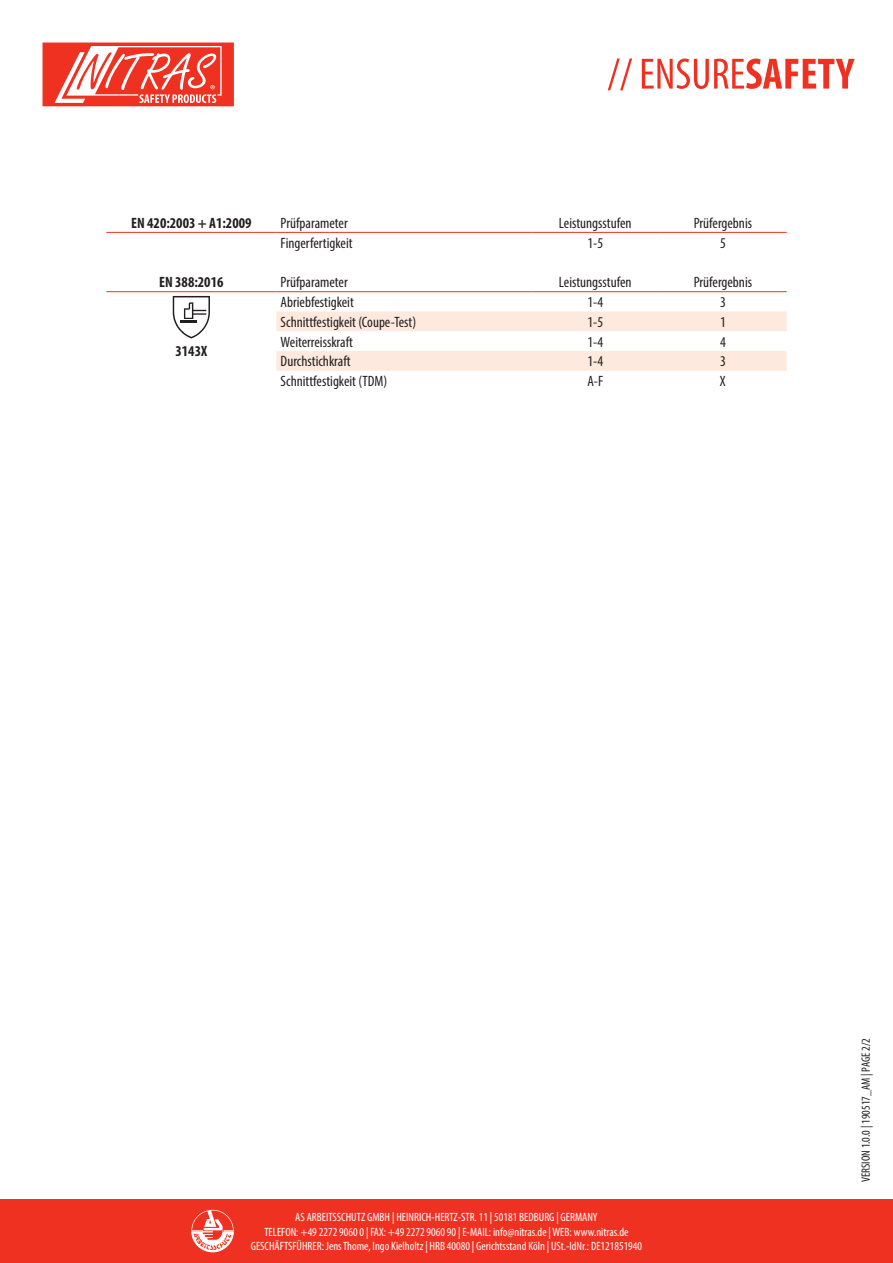
<style>
.page{position:relative;width:893px;height:1263px;background:#fff}
.page>*{position:absolute;margin:0;border:0;box-sizing:border-box;transform-origin:0 0}
.t1{font:condensed 15px "Myriad Pro";color:#231f20}
.t2{font:700 condensed 15px "Myriad Pro";color:#231f20}
.t3{font:condensed 12px/14.4px "Myriad Pro";color:#fff;text-align:center}
.t4{font:condensed 12px "Myriad Pro";color:#231f20}
</style>
<div class="page">
<div style="left:0;top:1199px;width:893px;height:64px;background:#ef3122"></div>
<svg style="left:608px;top:58px;width:247px;height:32px"></svg>
<svg style="left:191px;top:1210px;width:43px;height:42px"></svg>
<svg style="left:43px;top:43px;width:191px;height:63px"></svg>
<hr style="left:106px;top:232px;width:170px;height:1px;background:#ef3122">
<hr style="left:276px;top:232px;width:255px;height:1px;background:#ef3122">
<hr style="left:531px;top:232px;width:128px;height:1px;background:#ef3122">
<hr style="left:659px;top:232px;width:128px;height:1px;background:#ef3122">
<svg style="left:276px;top:311px;width:511px;height:60px"></svg>
<hr style="left:106px;top:291px;width:170px;height:1px;background:#ef3122">
<hr style="left:276px;top:291px;width:255px;height:1px;background:#ef3122">
<hr style="left:531px;top:291px;width:128px;height:1px;background:#ef3122">
<hr style="left:659px;top:291px;width:128px;height:1px;background:#ef3122">
<svg style="left:173px;top:296px;width:37px;height:42px"></svg>
<p class="t2" style="left:131px;top:214px;width:122px">EN 420:2003 + A1:2009</p>
<p class="t1" style="left:281px;top:214px;width:69px">Prüfparameter</p>
<p class="t1" style="left:559px;top:214px;width:74px">Leistungsstufen</p>
<p class="t1" style="left:694px;top:214px;width:60px">Prüfergebnis</p>
<p class="t1" style="left:281px;top:234px;width:73px">Fingerfertigkeit</p>
<p class="t1" style="left:587px;top:234px;width:17px">1-5</p>
<p class="t1" style="left:720px;top:234px;width:7px">5</p>
<p class="t2" style="left:159px;top:273px;width:66px">EN 388:2016</p>
<p class="t1" style="left:281px;top:273px;width:69px">Prüfparameter</p>
<p class="t1" style="left:559px;top:273px;width:74px">Leistungsstufen</p>
<p class="t1" style="left:694px;top:273px;width:60px">Prüfergebnis</p>
<p class="t2" style="left:176px;top:342px;width:33px">3143X</p>
<p class="t1" style="left:281px;top:293px;width:75px">Abriebfestigkeit</p>
<p class="t1" style="left:587px;top:293px;width:17px">1-4</p>
<p class="t1" style="left:720px;top:293px;width:7px">3</p>
<p class="t1" style="left:281px;top:313px;width:137px">Schnittfestigkeit (Coupe-Test)</p>
<p class="t1" style="left:587px;top:313px;width:17px">1-5</p>
<p class="t1" style="left:720px;top:313px;width:7px">1</p>
<p class="t1" style="left:281px;top:333px;width:74px">Weiterreisskraft</p>
<p class="t1" style="left:587px;top:333px;width:17px">1-4</p>
<p class="t1" style="left:720px;top:333px;width:7px">4</p>
<p class="t1" style="left:281px;top:352px;width:72px">Durchstichkraft</p>
<p class="t1" style="left:587px;top:352px;width:17px">1-4</p>
<p class="t1" style="left:720px;top:352px;width:7px">3</p>
<p class="t1" style="left:281px;top:372px;width:108px">Schnittfestigkeit (TDM)</p>
<p class="t1" style="left:587px;top:372px;width:17px">A-F</p>
<p class="t1" style="left:720px;top:372px;width:7px">X</p>
<p class="t3" style="left:251px;top:1210px;width:393px">AS ARBEITSSCHUTZ GMBH | HEINRICH-HERTZ-STR. 11 | 50181 BEDBURG | GERMANY<br>TELEFON: +49 2272 9060 0 | FAX: +49 2272 9060 90 | E-MAIL: info@nitras.de | WEB: www.nitras.de<br>GESCHÄFTSFÜHRER: Jens Thome, Ingo Kielholtz | HRB 40080 | Gerichtsstand Köln | USt.-IdNr.: DE121851940</p>
<p class="t4" style="left:859px;top:1182px;width:145px;rotate:-90deg">VERSION 1.0.0 | 190517_AM | PAGE 2/2</p>
</div>
